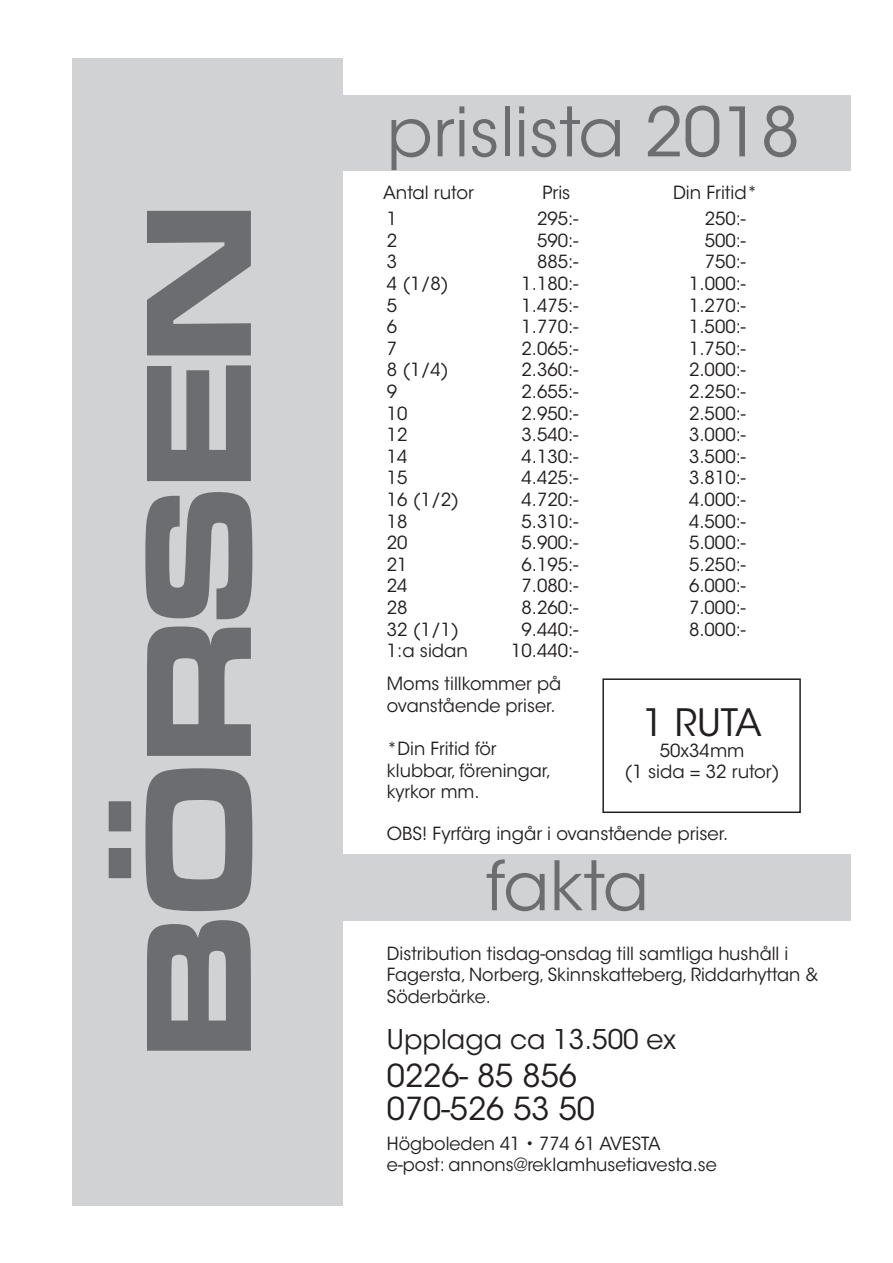
<style>
.page{position:relative;width:893px;height:1263px;background:#fff}
.page>*{position:absolute;margin:0;border:0;box-sizing:border-box;transform-origin:0 0}
.t1{font:155.85px "Microgramma D Bold Exte";color:#6c6d70}
.t2{font:67.5px "ITC Avant Garde Std";color:#6c6d70}
.t3{font:37.5px "ITC Avant Garde Std";color:#231f20}
.t4{font:31.5px/33px "ITC Avant Garde Std";color:#231f20}
.t5{font:27px "ITC Avant Garde Std";color:#231f20}
.t6{font:18px/21.6px "ITC Avant Garde Std";color:#231f20}
</style>
<div class="page">
<div style="left:72px;top:95px;width:779px;height:76px;background:#d1d2d4"></div>
<div style="left:602px;top:678px;width:199px;height:135px;border:2px solid #231f20"></div>
<div style="left:74px;top:855px;width:776px;height:66px;background:#d1d2d4"></div>
<div style="left:72px;top:59px;width:271px;height:1146px;background:#d1d2d4"></div>
<h1 class="t1" style="left:93px;top:1058px;width:856px;rotate:-90deg">BÖRSEN</h1>
<h2 class="t2" style="left:387px;top:91px;width:415px">prislista 2018</h2>
<p class="t6" style="left:383px;top:182px;width:92px">Antal rutor</p>
<p class="t6" style="left:543px;top:182px;width:29px">Pris</p>
<p class="t6" style="left:673px;top:182px;width:86px">Din Fritid*</p>
<p class="t6" style="left:387px;top:208px;width:12px">1</p>
<p class="t6" style="left:537px;top:208px;width:43px">295:-</p>
<p class="t6" style="left:705px;top:208px;width:43px">250:-</p>
<p class="t6" style="left:387px;top:230px;width:12px">2</p>
<p class="t6" style="left:537px;top:230px;width:43px">590:-</p>
<p class="t6" style="left:705px;top:230px;width:43px">500:-</p>
<p class="t6" style="left:387px;top:251px;width:12px">3</p>
<p class="t6" style="left:537px;top:251px;width:43px">885:-</p>
<p class="t6" style="left:705px;top:251px;width:43px">750:-</p>
<p class="t6" style="left:387px;top:273px;width:63px">4 (1/8)</p>
<p class="t6" style="left:521px;top:273px;width:58px">1.180:-</p>
<p class="t6" style="left:689px;top:273px;width:58px">1.000:-</p>
<p class="t6" style="left:387px;top:294px;width:12px">5</p>
<p class="t6" style="left:521px;top:294px;width:58px">1.475:-</p>
<p class="t6" style="left:689px;top:294px;width:58px">1.270:-</p>
<p class="t6" style="left:387px;top:316px;width:12px">6</p>
<p class="t6" style="left:521px;top:316px;width:58px">1.770:-</p>
<p class="t6" style="left:689px;top:316px;width:58px">1.500:-</p>
<p class="t6" style="left:387px;top:338px;width:12px">7</p>
<p class="t6" style="left:521px;top:338px;width:58px">2.065:-</p>
<p class="t6" style="left:689px;top:338px;width:58px">1.750:-</p>
<p class="t6" style="left:387px;top:359px;width:63px">8 (1/4)</p>
<p class="t6" style="left:521px;top:359px;width:58px">2.360:-</p>
<p class="t6" style="left:689px;top:359px;width:58px">2.000:-</p>
<p class="t6" style="left:387px;top:381px;width:12px">9</p>
<p class="t6" style="left:521px;top:381px;width:58px">2.655:-</p>
<p class="t6" style="left:689px;top:381px;width:58px">2.250:-</p>
<p class="t6" style="left:387px;top:402px;width:22px">10</p>
<p class="t6" style="left:521px;top:402px;width:58px">2.950:-</p>
<p class="t6" style="left:689px;top:402px;width:58px">2.500:-</p>
<p class="t6" style="left:387px;top:424px;width:22px">12</p>
<p class="t6" style="left:521px;top:424px;width:58px">3.540:-</p>
<p class="t6" style="left:689px;top:424px;width:58px">3.000:-</p>
<p class="t6" style="left:387px;top:446px;width:22px">14</p>
<p class="t6" style="left:521px;top:446px;width:58px">4.130:-</p>
<p class="t6" style="left:689px;top:446px;width:58px">3.500:-</p>
<p class="t6" style="left:387px;top:467px;width:22px">15</p>
<p class="t6" style="left:521px;top:467px;width:58px">4.425:-</p>
<p class="t6" style="left:689px;top:467px;width:58px">3.810:-</p>
<p class="t6" style="left:387px;top:489px;width:74px">16 (1/2)</p>
<p class="t6" style="left:521px;top:489px;width:58px">4.720:-</p>
<p class="t6" style="left:689px;top:489px;width:58px">4.000:-</p>
<p class="t6" style="left:387px;top:510px;width:22px">18</p>
<p class="t6" style="left:521px;top:510px;width:58px">5.310:-</p>
<p class="t6" style="left:689px;top:510px;width:58px">4.500:-</p>
<p class="t6" style="left:387px;top:532px;width:22px">20</p>
<p class="t6" style="left:521px;top:532px;width:58px">5.900:-</p>
<p class="t6" style="left:689px;top:532px;width:58px">5.000:-</p>
<p class="t6" style="left:387px;top:554px;width:22px">21</p>
<p class="t6" style="left:521px;top:554px;width:58px">6.195:-</p>
<p class="t6" style="left:689px;top:554px;width:58px">5.250:-</p>
<p class="t6" style="left:387px;top:575px;width:22px">24</p>
<p class="t6" style="left:521px;top:575px;width:58px">7.080:-</p>
<p class="t6" style="left:689px;top:575px;width:58px">6.000:-</p>
<p class="t6" style="left:387px;top:597px;width:22px">28</p>
<p class="t6" style="left:521px;top:597px;width:58px">8.260:-</p>
<p class="t6" style="left:689px;top:597px;width:58px">7.000:-</p>
<p class="t6" style="left:387px;top:618px;width:74px">32 (1/1)</p>
<p class="t6" style="left:521px;top:618px;width:58px">9.440:-</p>
<p class="t6" style="left:689px;top:618px;width:58px">8.000:-</p>
<p class="t6" style="left:387px;top:640px;width:83px">1:a sidan</p>
<p class="t6" style="left:511px;top:640px;width:69px">10.440:-</p>
<p class="t6" style="left:387px;top:673px;width:176px">Moms tillkommer på ovanstående priser.</p>
<p class="t6" style="left:387px;top:738px;width:166px">*Din Fritid för klubbar, föreningar, kyrkor mm.</p>
<p class="t6" style="left:387px;top:823px;width:343px">OBS! Fyrfärg ingår i ovanstående priser.</p>
<h2 class="t2" style="left:486px;top:845px;width:164px">fakta</h2>
<h3 class="t3" style="left:642px;top:699px;width:121px">1 RUTA</h3>
<p class="t6" style="left:625px;top:740px;width:157px;line-height:21px;text-align:center">50x34mm<br>(1 sida = 32 rutor)</p>
<p class="t6" style="left:387px;top:942px;width:433px">Distribution tisdag-onsdag till samtliga hushåll i<br>Fagersta, Norberg, Skinnskatteberg, Riddarhyttan &amp;<br>Söderbärke.</p>
<h3 class="t5" style="left:387px;top:1023px;width:291px">Upplaga ca 13.500 ex</h3>
<h3 class="t4" style="left:387px;top:1060px;width:210px">0226- 85 856<br>070-526 53 50</h3>
<p class="t6" style="left:387px;top:1133px;width:331px">Högboleden 41 • 774 61 AVESTA e-post: annons@reklamhusetiavesta.se</p>
</div>
